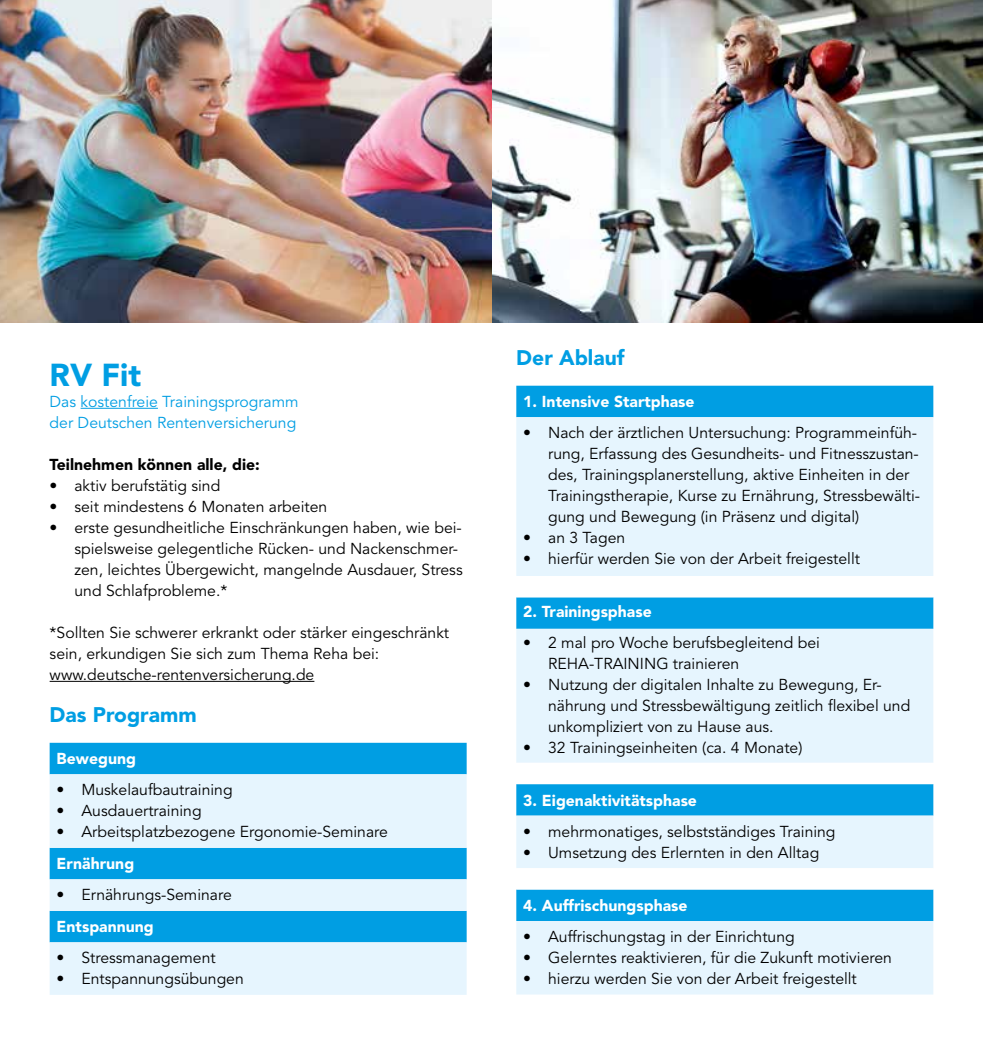
<style>
.page{position:relative;width:983px;height:1042px;background:#fff}
.page>*{position:absolute;margin:0;border:0;box-sizing:border-box;transform-origin:0 0}
.t1{font:900 31.5px "Avenir LT Std";color:#009ee3}
.t2{font:900 21px "Avenir LT Std";color:#009ee3}
.t3{font:15.75px/21px "Avenir LT Std";color:#000}
.t4{font:900 15.75px "Avenir LT Std";color:#fff}
.t5{font:15.75px/21px "Avenir LT Std";color:#009ee3}
.t6{font:900 15.75px "Avenir LT Std";color:#000}
</style>
<div class="page">
<hr style="left:81px;top:408px;width:77px;height:1px;background:#009ee3">
<hr style="left:50px;top:681px;width:264px;height:1px;background:#000">
<img style="left:0;top:0;width:982px;height:323px">
<div style="left:50px;top:743px;width:416px;height:31px;background:#009ee3"></div>
<svg style="left:50px;top:774px;width:416px;height:221px;background:#a5dcf6"></svg>
<div style="left:516px;top:386px;width:417px;height:31px;background:#009ee3"></div>
<svg style="left:516px;top:417px;width:417px;height:577px;background:#caeafa"></svg>
<svg style="left:516px;top:576px;width:417px;height:313px;fill:#e6f5fe"></svg>
<h1 class="t1" style="left:50px;top:356px;width:93px">RV Fit</h1>
<p class="t5" style="left:50px;top:391px;width:250px">Das kostenfreie Trainingsprogramm der Deutschen Rentenversicherung</p>
<p class="t6" style="left:50px;top:455px;width:212px">Teilnehmen können alle, die:</p>
<p class="t3" style="left:50px;top:475px;width:172px">• aktiv berufstätig sind</p>
<p class="t3" style="left:50px;top:496px;width:279px">• seit mindestens 6 Monaten arbeiten</p>
<p class="t3" style="left:74px;top:517px;width:389px;text-indent:-25px">• erste gesundheitliche Einschränkungen haben, wie bei&shy;spielsweise gelegentliche Rücken- und Nackenschmer&shy;zen, leichtes Übergewicht, mangelnde Ausdauer, Stress und Schlafprobleme.*</p>
<p class="t3" style="left:50px;top:622px;width:401px">*Sollten Sie schwerer erkrankt oder stärker eingeschränkt sein, erkundigen Sie sich zum Thema Reha bei: www.deutsche-rentenversicherung.de</p>
<h2 class="t2" style="left:50px;top:702px;width:148px">Das Programm</h2>
<p class="t4" style="left:57px;top:749px;width:81px">Bewegung</p>
<p class="t3" style="left:57px;top:780px;width:177px">• Muskelaufbautraining</p>
<p class="t3" style="left:57px;top:801px;width:146px">• Ausdauertraining</p>
<p class="t3" style="left:57px;top:822px;width:333px">• Arbeitsplatzbezogene Ergonomie-Seminare</p>
<p class="t4" style="left:57px;top:854px;width:79px">Ernährung</p>
<p class="t3" style="left:57px;top:885px;width:177px">• Ernährungs-Seminare</p>
<p class="t4" style="left:57px;top:917px;width:99px">Entspannung</p>
<p class="t3" style="left:57px;top:948px;width:160px">• Stressmanagement</p>
<p class="t3" style="left:57px;top:969px;width:189px">• Entspannungsübungen</p>
<h2 class="t2" style="left:516px;top:345px;width:110px">Der Ablauf</h2>
<p class="t4" style="left:523px;top:392px;width:173px">1. Intensive Startphase</p>
<p class="t3" style="left:548px;top:423px;width:373px;text-indent:-25px">• Nach der ärztlichen Untersuchung: Programmeinfüh&shy;rung, Erfassung des Gesundheits- und Fitnesszustan&shy;des, Trainingsplanerstellung, aktive Einheiten in der Trainingstherapie, Kurse zu Ernährung, Stressbewälti&shy;gung und Bewegung (in Präsenz und digital)</p>
<p class="t3" style="left:523px;top:528px;width:103px">• an 3 Tagen</p>
<p class="t3" style="left:523px;top:549px;width:338px">• hierfür werden Sie von der Arbeit freigestellt</p>
<p class="t4" style="left:523px;top:602px;width:130px">2. Trainingsphase</p>
<p class="t3" style="left:548px;top:633px;width:273px;text-indent:-25px">• 2 mal pro Woche berufsbegleitend bei<br>REHA-TRAINING trainieren</p>
<p class="t3" style="left:548px;top:675px;width:363px;text-indent:-25px">• Nutzung der digitalen Inhalte zu Bewegung, Er&shy;nährung und Stressbewältigung zeitlich flexibel und unkompliziert von zu Hause aus.</p>
<p class="t3" style="left:523px;top:738px;width:280px">• 32 Trainingseinheiten (ca. 4 Monate)</p>
<p class="t4" style="left:523px;top:791px;width:175px">3. Eigenaktivitätsphase</p>
<p class="t3" style="left:523px;top:822px;width:314px">• mehrmonatiges, selbstständiges Training</p>
<p class="t3" style="left:523px;top:843px;width:297px">• Umsetzung des Erlernten in den Alltag</p>
<p class="t4" style="left:523px;top:896px;width:166px">4. Auffrischungsphase</p>
<p class="t3" style="left:523px;top:927px;width:273px">• Auffrischungstag in der Einrichtung</p>
<p class="t3" style="left:523px;top:948px;width:370px">• Gelerntes reaktivieren, für die Zukunft motivieren</p>
<p class="t3" style="left:523px;top:969px;width:335px">• hierzu werden Sie von der Arbeit freigestellt</p>
</div>
